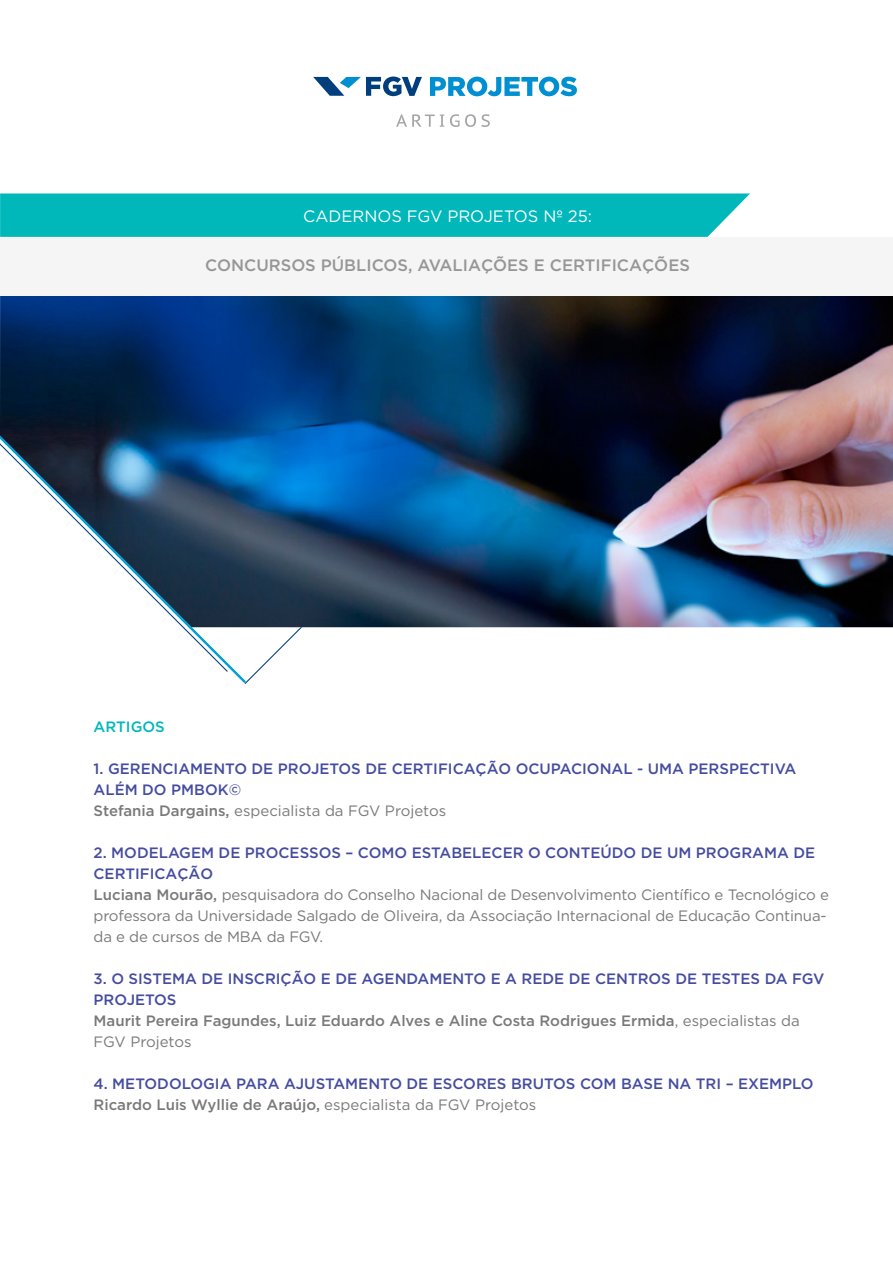
<style>
.page{position:relative;width:893px;height:1263px;background:#fff}
.page>*{position:absolute;margin:0;border:0;box-sizing:border-box;transform-origin:0 0}
.t1{font:500 16.5px "Gotham";color:#969696}
.t2{font:16.5px "Gotham";color:#fff}
.t3{font:500 15px/21px "Gotham";color:#454ca0}
.t4{font:15px/21px "Gotham";letter-spacing:-.01em;color:#797979}
.t5{font:500 15px/21px "Gotham";color:#797979;text-align:center}
.t6{font:15px "Gotham";color:#797979}
.t7{font:500 15px "Gotham";color:#00b7ba}
.s1{color:#454ca0}
.s2{font-weight:400}
.s3{font-weight:500;color:#454ca0}
.s4{font-weight:500}
.s5{color:#797979}
.s6{font-weight:400;color:#797979}
</style>
<div class="page">
<svg style="left:244px;top:627px;width:59px;height:57px"></svg>
<img style="left:0;top:296px;width:893px;height:331px">
<div style="left:0;top:237px;width:893px;height:59px;background:#f5f5f5"></div>
<svg style="left:0;top:193px;width:750px;height:44px;background:#0ab9bc"></svg>
<svg style="left:313px;top:77px;width:109px;height:19px"></svg>
<svg style="left:430px;top:77px;width:147px;height:19px"></svg>
<svg style="left:396px;top:114px;width:48px;height:13px"></svg>
<svg style="left:450px;top:114px;width:40px;height:13px"></svg>
<svg style="left:0;top:435px;width:246px;height:248px"></svg>
<svg style="left:0;top:443px;width:228px;height:229px"></svg>
<p class="t2" style="left:303px;top:207px;width:290px">Cadernos fgv projetos N º 25:</p>
<p class="t1" style="left:205px;top:256px;width:486px">CONCURSOS PÚBLICOS, AVALIAÇÕES E CERTIFICAÇÕES</p>
<p class="t7" style="left:94px;top:718px;width:10px">ARTI</p>
<p class="t7" style="left:131px;top:718px;width:24px">GOS</p>
<p class="t3" style="left:94px;top:757px;width:704px">1. GERENCIAMENTO DE PROJETOS DE CERTIFICAÇÃO OCUPACIONAL - U MA PERSPECTIVA<br>ALÉM DO PMBO</p>
<p class="t5" style="left:94px;top:778px;width:266px"><span class="s1">K©<br></span>STEFANIA DARGAINS, <span class="s2">especialista da FGV</span></p>
<p class="t6" style="left:385px;top:802px;width:63px">Projetos</p>
<p class="t4" style="left:94px;top:842px;width:737px"><span class="s3">2. MODELAGEM DE PROCESSOS – COMO ESTABELECER O CONTEÚDO DE UM PROGRAMA DE CERTIFICAÇÃO<br></span><span class="s4">LUCIANA MOURÃO,</span> pesquisadora do Conselho Nacional de Desenvolvimento Científico e Tecnológico e professora da Universidade Salgado de Oliveira, da Associação Internacional de Educação Continua&shy;da e de cursos de MBA da FGV.</p>
<p class="t3" style="left:94px;top:967px;width:731px">3. O SISTEMA DE INSCRIÇÃO E DE AGENDAMENTO E A REDE DE CENTROS DE TESTES DA FGV PROJETOS<br><span class="s5">MAURIT PEREIRA FAGUNDES, LUIZ EDUARDO ALVES E ALINE COSTA RODRIGUES ERMIDA</span><span class="s6">, especialistas da<br>FGV</span></p>
<p class="t6" style="left:130px;top:1033px;width:63px">Projetos</p>
<p class="t3" style="left:94px;top:1072px;width:612px">4. M ETODOLOGIA PARA AJUSTAMENTO DE ESCORES BRUTOS COM BASE NA TRI</p>
<p class="t3" style="left:726px;top:1072px;width:89px">– EXEMPLO</p>
<p class="t5" style="left:94px;top:1094px;width:356px">RICARDO LUIS WYLLIE DE ARAÚJO, <span class="s2">especialista da FGV</span></p>
<p class="t6" style="left:475px;top:1097px;width:63px">Projetos</p>
</div>
